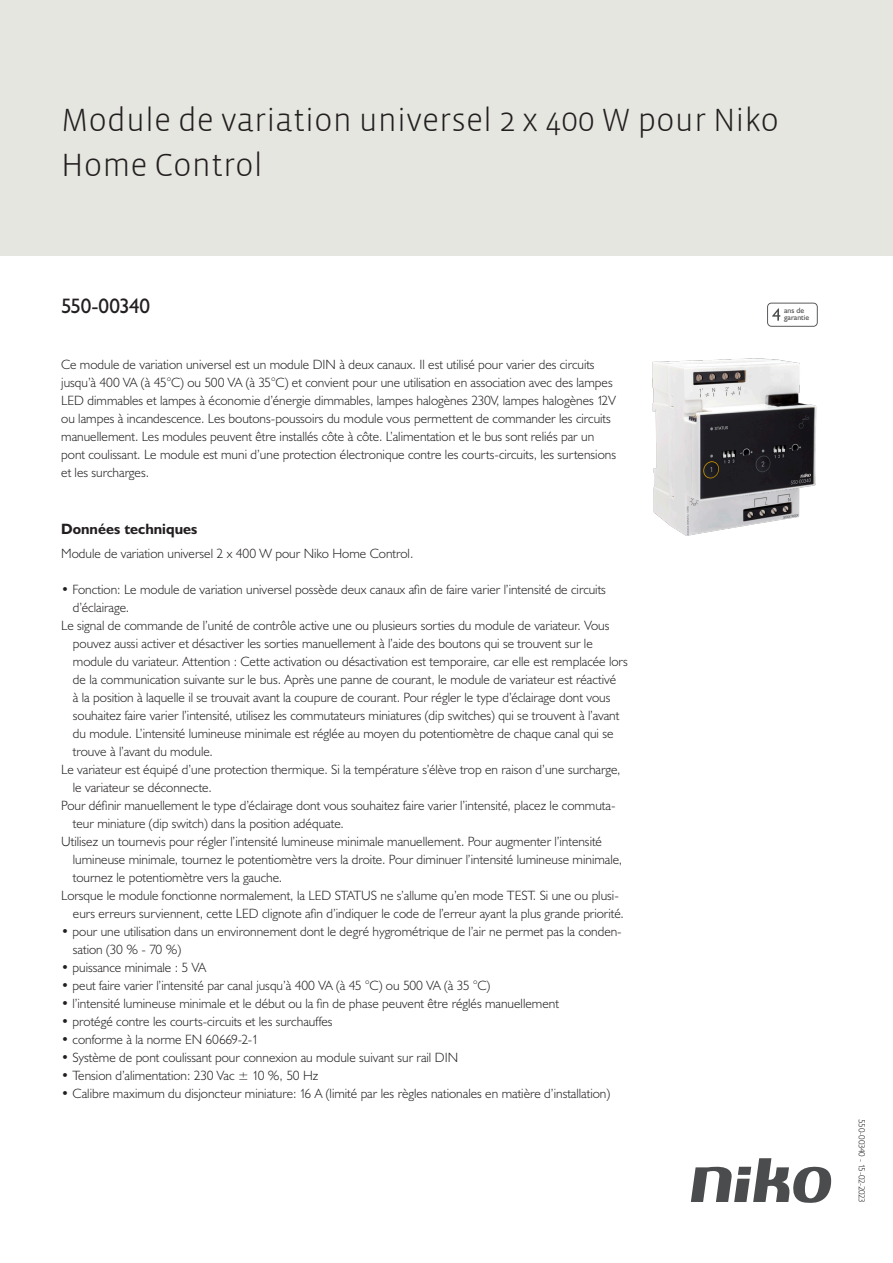
<style>
.page{position:relative;width:893px;height:1263px;background:#fff}
.page>*{position:absolute;margin:0;border:0;box-sizing:border-box;transform-origin:0 0}
.Title_datasheets{font:300 33px/45px "Vista Sans";color:#231f20}
.Article_number{font:21px "Humanist 521 BT";letter-spacing:-.03em;color:#231f20}
.Titles_parts{font:700 15px "Humanist 521 BT";color:#231f20}
.USP_Bullets{font:300 13.5px/18px "Humanist 521 BT";color:#231f20}
.Platte_tekst_CAB{font:300 13.5px/18px "Humanist 521 BT";color:#231f20}
.Revision{font:300 9px "Humanist 521 BT";letter-spacing:-.05em;color:#231f20}
.t1{font:7.8px/7.8px "Humanist 521 BT";color:#4b4c4d}
</style>
<div class="page">
<svg style="left:691px;top:1158px;width:141px;height:45px"></svg>
<div style="left:0;top:0;width:893px;height:255px;background:#e6e6e0"></div>
<svg style="left:767px;top:303px;width:51px;height:24px"></svg>
<img style="left:652px;top:358px;width:165px;height:178px">
<p class="Title_datasheets" style="left:61px;top:98px;width:719px">Module de variation universel 2 x 400 W pour Niko<br>Home Control</p>
<p class="Article_number" style="left:61px;top:293px;width:90px">550-00340</p>
<p class="Platte_tekst_CAB" style="left:61px;top:355px;width:556px">Ce module de variation universel est un module DIN à deux canaux. Il est utilisé pour varier des circuits jusqu’à 400 VA (à 45°C) ou 500 VA (à 35°C) et convient pour une utilisation en association avec des lampes LED dimmables et lampes à économie d’énergie dimmables, lampes halogènes 230V, lampes halogènes 12V ou lampes à incandescence. Les boutons-poussoirs du module vous permettent de commander les circuits manuellement. Les modules peuvent être installés côte à côte. L’alimentation et le bus sont reliés par un pont coulissant. Le module est muni d’une protection électronique contre les courts-circuits, les surtensions et les surcharges.</p>
<p class="Titles_parts" style="left:61px;top:519px;width:138px">Données techniques</p>
<p class="Platte_tekst_CAB" style="left:61px;top:544px;width:354px">Module de variation universel 2 x 400 W pour Niko Home Control.</p>
<p class="USP_Bullets" style="left:73px;top:580px;width:534px;text-indent:-12px">• Fonction: Le module de variation universel possède deux canaux afin de faire varier l’intensité de circuits d’éclairage.</p>
<p class="USP_Bullets" style="left:73px;top:616px;width:556px;text-indent:-12px">Le signal de commande de l’unité de contrôle active une ou plusieurs sorties du module de variateur. Vous pouvez aussi activer et désactiver les sorties manuellement à l’aide des boutons qui se trouvent sur le module du variateur. Attention : Cette activation ou désactivation est temporaire, car elle est remplacée lors de la communication suivante sur le bus. Après une panne de courant, le module de variateur est réactivé<br>à la position à laquelle il se trouvait avant la coupure de courant. Pour régler le type d’éclairage dont vous souhaitez faire varier l’intensité, utilisez les commutateurs miniatures (dip switches) qui se trouvent à l’avant du module. L’intensité lumineuse minimale est réglée au moyen du potentiomètre de chaque canal qui se trouve à l’avant du module.</p>
<p class="USP_Bullets" style="left:73px;top:760px;width:549px;text-indent:-12px">Le variateur est équipé d’une protection thermique. Si la température s’élève trop en raison d’une surcharge, le variateur se déconnecte.</p>
<p class="USP_Bullets" style="left:73px;top:796px;width:544px;text-indent:-12px">Pour définir manuellement le type d’éclairage dont vous souhaitez faire varier l’intensité, placez le commuta&shy;teur miniature (dip switch) dans la position adéquate.</p>
<p class="USP_Bullets" style="left:73px;top:832px;width:551px;text-indent:-12px">Utilisez un tournevis pour régler l’intensité lumineuse minimale manuellement. Pour augmenter l’intensité lumineuse minimale, tournez le potentiomètre vers la droite. Pour diminuer l’intensité lumineuse minimale, tournez le potentiomètre vers la gauche.</p>
<p class="USP_Bullets" style="left:73px;top:886px;width:553px;text-indent:-12px">Lorsque le module fonctionne normalement, la LED STATUS ne s’allume qu’en mode TEST. Si une ou plusi&shy;eurs erreurs surviennent, cette LED clignote afin d’indiquer le code de l’erreur ayant la plus grande priorité.</p>
<p class="USP_Bullets" style="left:73px;top:922px;width:550px;text-indent:-12px">• pour une utilisation dans un environnement dont le degré hygrométrique de l’air ne permet pas la conden&shy;sation (30 % - 70 %)</p>
<p class="USP_Bullets" style="left:61px;top:958px;width:146px">• puissance minimale : 5 VA</p>
<p class="USP_Bullets" style="left:61px;top:976px;width:431px">• peut faire varier l’intensité par canal jusqu’à 400 VA (à 45 °C) ou 500 VA (à 35 °C)</p>
<p class="USP_Bullets" style="left:61px;top:994px;width:499px">• l’intensité lumineuse minimale et le début ou la fin de phase peuvent être réglés manuellement</p>
<p class="USP_Bullets" style="left:61px;top:1012px;width:273px">• protégé contre les courts-circuits et les surchauffes</p>
<p class="USP_Bullets" style="left:61px;top:1030px;width:199px">• conforme à la norme EN 60669-2-1</p>
<p class="USP_Bullets" style="left:61px;top:1048px;width:398px">• Système de pont coulissant pour connexion au module suivant sur rail DIN</p>
<p class="USP_Bullets" style="left:61px;top:1066px;width:259px">• Tension d’alimentation: 230 Vac ± 10 %, 50 Hz</p>
<p class="USP_Bullets" style="left:61px;top:1084px;width:551px">• Calibre maximum du disjoncteur miniature: 16 A (limité par les règles nationales en matière d’installation)</p>
<p class="t1" style="left:784px;top:306px;width:27px">ans de garantie</p>
<p class="Revision" style="left:868px;top:1119px;width:85px;rotate:90deg">550-00340 - 15-02-2023</p>
</div>
